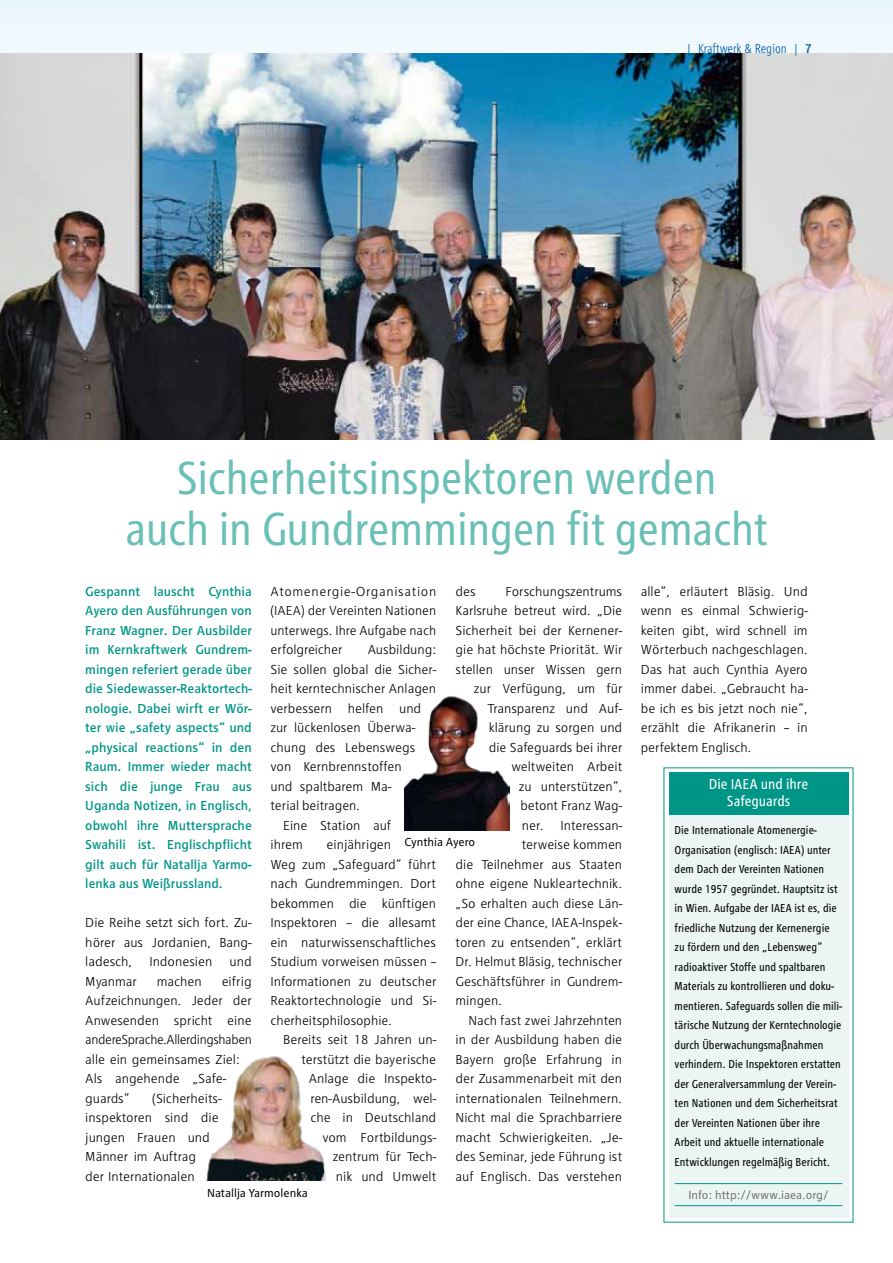
<style>
.page{position:relative;width:893px;height:1263px;background:#fff}
.page>*{position:absolute;margin:0;border:0;box-sizing:border-box;transform-origin:0 0}
.t1{font:condensed 48px/51px "RWE Headline";color:#6ac0b6;text-align:center}
.t2{font:condensed 15px/16.5px "RWE Text";color:#fff;text-align:center}
.t3{font:300 13.5px/19.5px "RWE Text";letter-spacing:-.005em;color:#000;text-align:justify}
.t4{font:500 13.5px/19.5px "RWE Text";color:#009687;text-align:justify}
.t5{font:300 condensed 13.5px "RWE Text";letter-spacing:-.005em;color:#005ea8;scale:.93 1}
.t6{font:condensed 12px/19.5px "RWE Text";color:#000;scale:.96 1}
.t7{font:12px "RWE Text";letter-spacing:-.005em;color:#000}
.t8{font:12px "RWE Text";color:#707172}
.s1{font-weight:500}
</style>
<div class="page">
<div style="left:0;top:0;width:893px;height:53px;background:#eef8fd"></div>
<img style="left:0;top:53px;width:893px;height:387px">
<div style="left:669px;top:772px;width:179px;height:43px;background:#009687"></div>
<div style="left:669px;top:815px;width:179px;height:402px;background:#ebf5f3"></div>
<hr style="left:675px;top:1183px;width:167px;height:1px;background:#009687">
<hr style="left:675px;top:1205px;width:167px;height:1px;background:#009687">
<img style="left:206px;top:1056px;width:120px;height:124px">
<img style="left:405px;top:696px;width:105px;height:134px">
<p class="t5" style="left:686px;top:41px;width:137px">| Kraftwerk &amp; Region | <span class="s1">7</span></p>
<h1 class="t1" style="left:125px;top:452px;width:644px">Sicherheitsinspektoren werden<br>auch in Gundremmingen fit gemacht</h1>
<p class="t4" style="left:85px;top:581px;width:168px">Gespannt lauscht Cynthia Ayero den Ausführungen von Franz Wagner. Der Ausbilder im Kernkraftwerk Gundrem&shy;mingen referiert gerade über die Siedewasser-Reaktortech&shy;nologie. Dabei wirft er Wör&shy;ter wie „safety aspects“ und „physical reactions“ in den Raum. Immer wieder macht sich die junge Frau aus Uganda Notizen, in Englisch, obwohl ihre Muttersprache Swahili ist. Englischpflicht gilt auch für Natallja Yarmo&shy;lenka aus Weißrussland.</p>
<p class="t3" style="left:85px;top:913px;width:168px">Die Reihe setzt sich fort. Zu&shy;hörer aus Jordanien, Bang&shy;ladesch,</p>
<p class="t3" style="left:149px;top:952px;width:65px">Indonesien</p>
<p class="t3" style="left:230px;top:952px;width:24px">und</p>
<p class="t3" style="left:85px;top:971px;width:168px;text-align:left;text-indent:136px">eifrig<br>Aufzeichnungen. Jeder der<br>Anwesenden spricht eine andere Sprache. Allerdings haben alle ein gemeinsames Ziel:<br>Als angehende „Safe&shy;guards“</p>
<p class="t3" style="left:85px;top:971px;width:53px">Myanmar</p>
<p class="t3" style="left:157px;top:971px;width:47px">machen</p>
<p class="t3" style="left:85px;top:1088px;width:138px;text-align:left;text-indent:67px">(Sicherheits&shy;inspektoren sind die jungen Frauen und<br>Männer im Auftrag<br>der Internationalen</p>
<p class="t3" style="left:456px;top:581px;width:22px">des</p>
<p class="t3" style="left:505px;top:581px;width:118px">Forschungszentrums</p>
<p class="t3" style="left:456px;top:601px;width:168px">Karlsruhe betreut wird. „Die</p>
<p class="t3" style="left:456px;top:620px;width:168px">Sicherheit bei der Kernener-</p>
<p class="t3" style="left:456px;top:640px;width:168px">gie hat höchste Priorität. Wir</p>
<p class="t3" style="left:456px;top:659px;width:168px">stellen unser Wissen gern</p>
<p class="t3" style="left:474px;top:679px;width:150px">zur Verfügung, um für</p>
<p class="t3" style="left:487px;top:698px;width:137px">Transparenz und Auf-</p>
<p class="t3" style="left:489px;top:718px;width:135px">klärung zu sorgen und</p>
<p class="t3" style="left:489px;top:737px;width:135px">die Safeguards bei ihrer</p>
<p class="t3" style="left:511px;top:757px;width:112px">weltweiten Arbeit</p>
<p class="t3" style="left:519px;top:776px;width:105px">zu unterstützen“,</p>
<p class="t3" style="left:520px;top:796px;width:104px">betont Franz Wag-</p>
<p class="t3" style="left:522px;top:815px;width:102px">ner. Interessan-</p>
<p class="t3" style="left:522px;top:835px;width:102px">terweise kommen</p>
<p class="t3" style="left:456px;top:854px;width:168px">die Teilnehmer aus Staaten</p>
<p class="t3" style="left:456px;top:874px;width:168px">ohne eigene Nukleartechnik.</p>
<p class="t3" style="left:456px;top:893px;width:168px">„So erhalten auch diese Län-</p>
<p class="t3" style="left:456px;top:913px;width:168px">der eine Chance, IAEA-Inspek-</p>
<p class="t3" style="left:456px;top:932px;width:168px">toren zu entsenden“, erklärt</p>
<p class="t3" style="left:456px;top:952px;width:168px">Dr. Helmut Bläsig, technischer</p>
<p class="t3" style="left:456px;top:971px;width:168px">Geschäftsführer in Gundrem-</p>
<p class="t3" style="left:456px;top:991px;width:48px">mingen.</p>
<p class="t3" style="left:468px;top:1010px;width:155px">Nach fast zwei Jahrzehnten</p>
<p class="t3" style="left:456px;top:1030px;width:168px">in der Ausbildung haben die</p>
<p class="t3" style="left:456px;top:1049px;width:168px">Bayern große Erfahrung in</p>
<p class="t3" style="left:456px;top:1069px;width:168px">der Zusammenarbeit mit den</p>
<p class="t3" style="left:456px;top:1088px;width:168px">internationalen Teilnehmern.</p>
<p class="t3" style="left:456px;top:1108px;width:168px">Nicht mal die Sprachbarriere</p>
<p class="t3" style="left:456px;top:1127px;width:168px">macht Schwierigkeiten. „Je-</p>
<p class="t3" style="left:456px;top:1147px;width:168px">des Seminar, jede Führung ist</p>
<p class="t3" style="left:456px;top:1166px;width:168px">auf Englisch. Das verstehen</p>
<p class="t3" style="left:270px;top:581px;width:167px">Atomenergie-Organisation (IAEA) der Vereinten Nationen unterwegs. Ihre Aufgabe nach erfolgreicher</p>
<p class="t3" style="left:368px;top:640px;width:70px">Ausbildung:</p>
<p class="t3" style="left:270px;top:659px;width:167px">Sie sollen global die Sicher-</p>
<p class="t3" style="left:270px;top:679px;width:167px">heit kerntechnischer Anlagen</p>
<p class="t3" style="left:270px;top:698px;width:152px">verbessern helfen und</p>
<p class="t3" style="left:270px;top:718px;width:146px">zur lückenlosen Überwa-</p>
<p class="t3" style="left:270px;top:737px;width:146px">chung des Lebenswegs</p>
<p class="t3" style="left:270px;top:757px;width:133px">von Kernbrennstoffen</p>
<p class="t3" style="left:270px;top:776px;width:122px">und spaltbarem Ma-</p>
<p class="t3" style="left:270px;top:796px;width:91px">terial beitragen.</p>
<p class="t3" style="left:283px;top:815px;width:110px">Eine Station auf</p>
<p class="t3" style="left:270px;top:835px;width:34px">ihrem</p>
<p class="t7" style="left:405px;top:835px;width:72px">Cynthia Ayero</p>
<p class="t3" style="left:270px;top:835px;width:167px;text-align:left;text-indent:56px">einjährigen<br>Weg zum „Safeguard“ führt nach Gundremmingen. Dort bekommen die künftigen<br>Inspektoren – die allesamt ein naturwissenschaftliches<br>Studium vorweisen müssen –<br>Informationen zu deutscher<br>Reaktortechnologie und Si&shy;cherheitsphilosophie.</p>
<p class="t3" style="left:283px;top:1030px;width:155px;text-align:right">Bereits seit 18 Jahren un&shy;terstützt die bayerische<br>Anlage die Inspekto&shy;ren-Ausbildung, wel-<br>che in Deutschland vom Fortbildungs&shy;zentrum für Tech-<br>nik und Umwelt</p>
<p class="t7" style="left:207px;top:1186px;width:102px">Natallja Yarmolenka</p>
<p class="t3" style="left:641px;top:581px;width:169px">alle“, erläutert Bläsig. Und wenn es einmal Schwierig&shy;keiten gibt, wird schnell im Wörterbuch nachgeschlagen.<br>Das hat auch Cynthia Ayero immer dabei. „Gebraucht ha&shy;be ich es bis jetzt noch nie“, erzählt die Afrikanerin – in perfektem Englisch.</p>
<p class="t2" style="left:709px;top:776px;width:101px">Die IAEA und ihre<br>Safeguards</p>
<p class="t6" style="left:675px;top:820px;width:176px">Die Internationale Atomenergie-Organisation (englisch: IAEA) unter dem Dach der Vereinten Nationen wurde 1957 gegründet. Hauptsitz ist in Wien. Aufgabe der IAEA ist es, die friedliche Nutzung der Kernenergie zu fördern und den „Lebensweg“ radioaktiver Stoffe und spaltbaren Materials zu kontrollieren und doku&shy;mentieren. Safeguards sollen die mili&shy;tärische Nutzung der Kerntechnologie durch Überwachungsmaßnahmen verhindern. Die Inspektoren erstatten der Generalversammlung der Verein&shy;ten Nationen und dem Sicherheitsrat der Vereinten Nationen über ihre Arbeit und aktuelle internationale Entwicklungen regelmäßig Bericht.</p>
<p class="t8" style="left:688px;top:1188px;width:142px">I nfo: http://www.iaea.org/</p>
</div>
